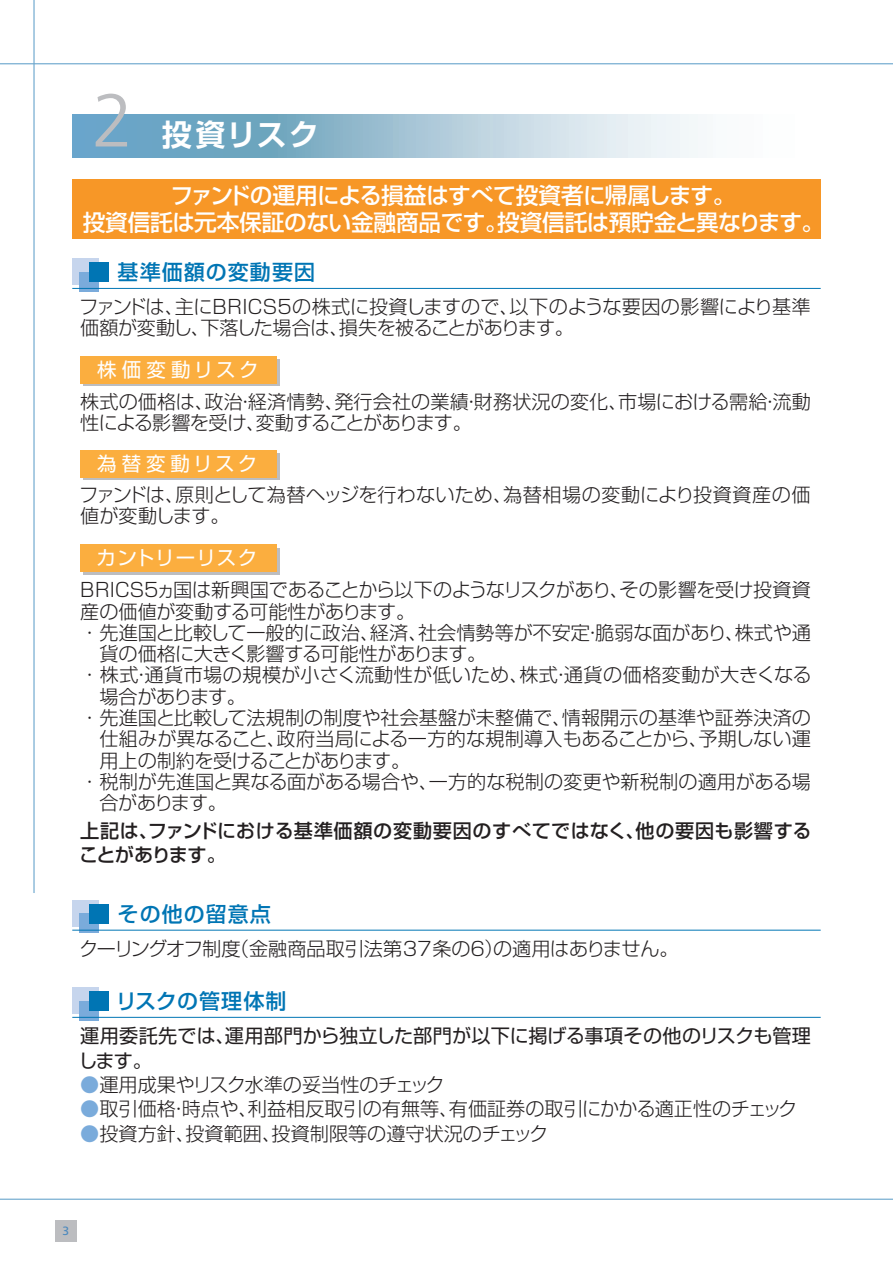
<style>
.page{position:relative;width:893px;height:1263px;background:#fff}
.page>*{position:absolute;margin:0;border:0;box-sizing:border-box;transform-origin:0 0}
.t1{font:300 75px "Frutiger";color:#bcbdc0}
.t2{font:30px "Shin Go Pro De Bold 90 pv RKSJ H";letter-spacing:.05em;color:#fff}
.t3{font:22.65px/27.2px "Shin Go Pro Medium 90 pv RKSJ H";letter-spacing:-.02em;color:#fff;text-align:center}
.t4{font:21px "Shin Go Pro Medium 90 pv RKSJ H";letter-spacing:.05em;color:#0075b4}
.t5{font:19.5px "Shin Go Pro Regular 90 pv RKSJ H";letter-spacing:.06em;color:#fff}
.t6{font:19.5px "Shin Go Pro Regular 90 pv RKSJ H";letter-spacing:.225em;color:#fff}
.t7{font:19.5px "Shin Go Pro Regular 90 pv RKSJ H";letter-spacing:.215em;color:#fff}
.t8{font:19.2px/21.3px "Shin Go Pro Light 90 pv RKSJ H";letter-spacing:-.005em;color:#231f20}
.t9{font:19.2px/21.3px "Shin Go Pro Light 90 pv RKSJ H";letter-spacing:-.03em;color:#231f20}
.t10{font:19.2px "Shin Go Pro Light 90 pv RKSJ H";letter-spacing:-.035em;color:#231f20}
.t11{font:19.2px/24.5px "Shin Go Pro Medium 90 pv RKSJ H";letter-spacing:.02em;color:#231f20}
.t12{font:19.2px/24.5px "Shin Go Pro Regular 90 pv RKSJ H";letter-spacing:.01em;color:#231f20}
.t13{font:19.2px "Shin Go Pro Light 90 pv RKSJ H";letter-spacing:.025em;color:#231f20}
.t14{font:12px "Frutiger";color:#4a89be}
.s1{color:#7aabdb}
</style>
<div class="page">
<div style="left:72px;top:179px;width:749px;height:59px;background:#f79727"></div>
<div style="left:55px;top:1220px;width:22px;height:22px;background:#bcbdc0"></div>
<div style="left:83px;top:359px;width:196px;height:27px;background:#bcbdc0"></div>
<div style="left:80px;top:356px;width:197px;height:28px;background:#fbae3f"></div>
<hr style="left:0;top:1198px;width:893px;height:2px;background:#69a5cc">
<hr style="left:0;top:63px;width:893px;height:1px;background:#69a5cc">
<div style="left:72px;top:259px;width:27px;height:26px;background:#c6d5ed"></div>
<div style="left:79px;top:272px;width:20px;height:20px;background:#7aabdb"></div>
<div style="left:89px;top:262px;width:20px;height:20px;background:#0075b4"></div>
<hr style="left:72px;top:288px;width:749px;height:1px;background:#0075b4">
<svg style="left:72px;top:115px;width:626px;height:42px;background:#a1c4d6"></svg>
<div style="left:83px;top:548px;width:196px;height:26px;background:#bcbdc0"></div>
<div style="left:80px;top:544px;width:197px;height:28px;background:#fbae3f"></div>
<div style="left:83px;top:453px;width:196px;height:27px;background:#bcbdc0"></div>
<div style="left:80px;top:450px;width:197px;height:28px;background:#fbae3f"></div>
<div style="left:72px;top:900px;width:27px;height:27px;background:#c6d5ed"></div>
<div style="left:79px;top:913px;width:20px;height:20px;background:#7aabdb"></div>
<div style="left:89px;top:904px;width:20px;height:19px;background:#0075b4"></div>
<hr style="left:72px;top:930px;width:749px;height:1px;background:#0075b4">
<div style="left:72px;top:987px;width:27px;height:27px;background:#c6d5ed"></div>
<div style="left:79px;top:1001px;width:20px;height:19px;background:#7aabdb"></div>
<div style="left:89px;top:991px;width:20px;height:20px;background:#0075b4"></div>
<hr style="left:72px;top:1017px;width:749px;height:1px;background:#0075b4">
<hr style="left:33px;top:0;width:2px;height:893px;background:#69a5cc">
<h1 class="t1" style="left:92px;top:90px;width:43px">2</h1>
<h2 class="t2" style="left:162px;top:124px;width:159px">投資リスク</h2>
<p class="t3" style="left:83px;top:185px;width:743px">ファンドの運用による損益はすべて投資者に帰属します。<br>投資信託は元本保証のない金融商品です。投資信託は預貯金と異なります。</p>
<p class="t4" style="left:118px;top:264px;width:199px">基準価額の変動要因</p>
<p class="t9" style="left:79px;top:299px;width:733px">ファンドは、主にＢＲＩＣＳ５の株式に投資しますので、以下のような要因の影響により基準価額が変動し、下落した場合は、損失を被ることがあります。</p>
<p class="t6" style="left:97px;top:362px;width:163px">株価変動リスク</p>
<p class="t8" style="left:80px;top:394px;width:732px">株式の価格は、政治・経済情勢、発行会社の業績・財務状況の変化、市場における需給・流動性による影響を受け、変動することがあります。</p>
<p class="t7" style="left:97px;top:456px;width:162px">為替変動リスク</p>
<p class="t8" style="left:79px;top:487px;width:733px">ファンドは、原則として為替ヘッジを行わないため、為替相場の変動により投資資産の価値が変動します。</p>
<p class="t5" style="left:97px;top:551px;width:162px">カントリーリスク</p>
<p class="t10" style="left:78px;top:583px;width:735px">ＢＲＩＣＳ５ヵ国は新興国であることから以下のようなリスクがあり、その影響を受け投資資</p>
<p class="t8" style="left:80px;top:603px;width:336px">産の価値が変動する可能性があります。</p>
<p class="t8" style="left:80px;top:625px;width:732px">・先進国と比較して一般的に政治、経済、社会情勢等が不安定・脆弱な面があり、株式や通</p>
<p class="t9" style="left:99px;top:646px;width:388px">貨の価格に大きく影響する可能性があります。</p>
<p class="t13" style="left:80px;top:668px;width:733px">・株式・通貨市場の規模が小さく流動性が低いため、株式・通貨の価格変動が大きくなる</p>
<p class="t10" style="left:99px;top:689px;width:148px">場合があります。</p>
<p class="t8" style="left:80px;top:710px;width:732px">・先進国と比較して法規制の制度や社会基盤が未整備で、情報開示の基準や証券決済の</p>
<p class="t8" style="left:99px;top:731px;width:713px">仕組みが異なること、政府当局による一方的な規制導入もあることから、予期しない運</p>
<p class="t9" style="left:99px;top:752px;width:312px">用上の制約を受けることがあります。</p>
<p class="t8" style="left:80px;top:773px;width:732px">・税制が先進国と異なる面がある場合や、一方的な税制の変更や新税制の適用がある場</p>
<p class="t8" style="left:99px;top:795px;width:129px">合があります。</p>
<p class="t11" style="left:80px;top:821px;width:734px">上記は、ファンドにおける基準価額の変動要因のすべてではなく、他の要因も影響することがあります。</p>
<p class="t4" style="left:118px;top:906px;width:155px">その他の留意点</p>
<p class="t8" style="left:79px;top:941px;width:601px">クーリングオフ制度（金融商品取引法第37条の６）の適用はありません。</p>
<p class="t4" style="left:116px;top:993px;width:172px">リスクの管理体制</p>
<p class="t12" style="left:78px;top:1026px;width:734px">運用委託先では、運用部門から独立した部門が以下に掲げる事項その他のリスクも管理します。</p>
<p class="t8" style="left:80px;top:1077px;width:366px"><span class="s1">●</span>運用成果やリスク水準の妥当性のチェック</p>
<p class="t8" style="left:80px;top:1101px;width:719px"><span class="s1">●</span>取引価格・時点や、利益相反取引の有無等、有価証券の取引にかかる適正性のチェック</p>
<p class="t8" style="left:80px;top:1126px;width:469px"><span class="s1">●</span>投資方針、投資範囲、投資制限等の遵守状況のチェック</p>
<p class="t14" style="left:62px;top:1226px;width:8px">3</p>
</div>
